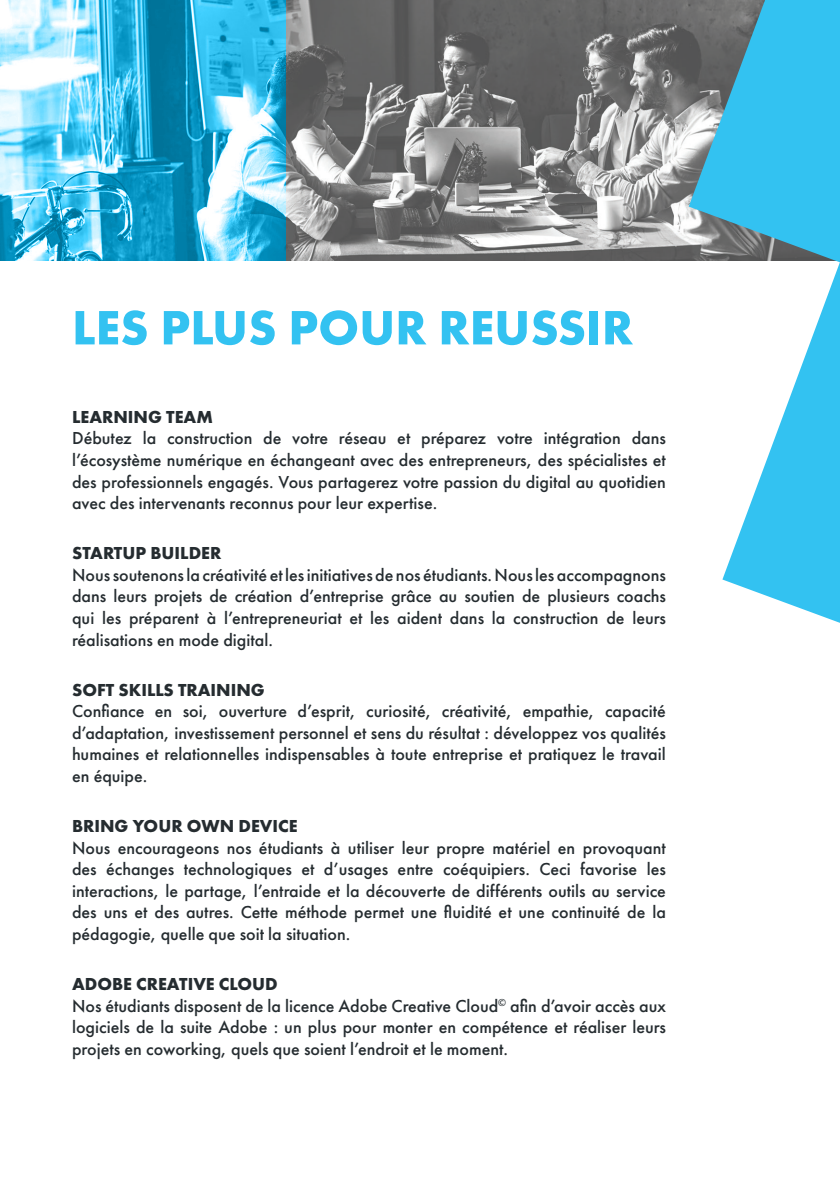
<style>
.page{position:relative;width:840px;height:1191px;background:#fff}
.page>*{position:absolute;margin:0;border:0;box-sizing:border-box;transform-origin:0 0}
.t1{font:700 50px "Futura PT";color:#33c2f1}
.t2{font:500 18px/21.6px "Futura PT";color:#252c30;text-align:justify}
.t3{font:700 18px "Futura PT";color:#252c30}
.s1{font-weight:700}
</style>
<div class="page">
<img style="left:285px;top:0;width:403px;height:261px">
<svg style="left:0;top:0;width:285px;height:261px;background:#5bbfe1"></svg>
<svg style="left:688px;top:0;width:151px;height:262px;background:#4aaccd"></svg>
<svg style="left:722px;top:265px;width:117px;height:358px"></svg>
<h1 class="t1" style="left:72px;top:295px;width:562px">LES PLUS POUR REUSSIR</h1>
<p class="t3" style="left:72px;top:405px;width:142px">LEARNING TEAM</p>
<p class="t2" style="left:72px;top:427px;width:595px">Débutez la construction de votre réseau et préparez votre intégration dans l’écosystème numérique en échangeant avec des entrepreneurs, des spécialistes et des professionnels engagés. Vous partagerez votre passion du digital au quotidien avec des intervenants reconnus pour leur expertise.</p>
<p class="t3" style="left:72px;top:541px;width:151px">STARTUP BUILDER</p>
<p class="t2" style="left:72px;top:564px;width:595px">Nous soutenons la créativité et les initiatives de nos étudiants. Nous les accompagnons dans leurs projets de création d’entreprise grâce au soutien de plusieurs coachs qui les préparent à l’entrepreneuriat et les aident dans la construction de leurs réalisations en mode digital.</p>
<p class="t3" style="left:72px;top:678px;width:194px">SOFT SKILLS TRAINING</p>
<p class="t2" style="left:72px;top:700px;width:595px">Confiance en soi, ouverture d’esprit, curiosité, créativité, empathie, capacité d’adaptation, investissement personnel et sens du résultat : développez vos qualités humaines et relationnelles indispensables à toute entreprise et pratiquez le travail en équipe.</p>
<p class="t3" style="left:72px;top:814px;width:227px">BRING YOUR OWN DEVICE</p>
<p class="t2" style="left:72px;top:836px;width:595px">Nous encourageons nos étudiants à utiliser leur propre matériel en provoquant des échanges technologiques et d’usages entre coéquipiers. Ceci favorise les interactions, le partage, l’entraide et la découverte de différents outils au service des uns et des autres. Cette méthode permet une fluidité et une continuité de la pédagogie, quelle que soit la situation.</p>
<p class="t2" style="left:72px;top:973px;width:595px;text-align:left"><span class="s1">ADOBE CREATIVE CLOUD<br></span>Nos étudiants disposent de la licence Adobe Creative Cloud<sup>©</sup> afin d’avoir accès aux logiciels de la suite Adobe : un plus pour monter en compétence et réaliser leurs projets en coworking, quels que soient l’endroit et le moment.</p>
</div>
